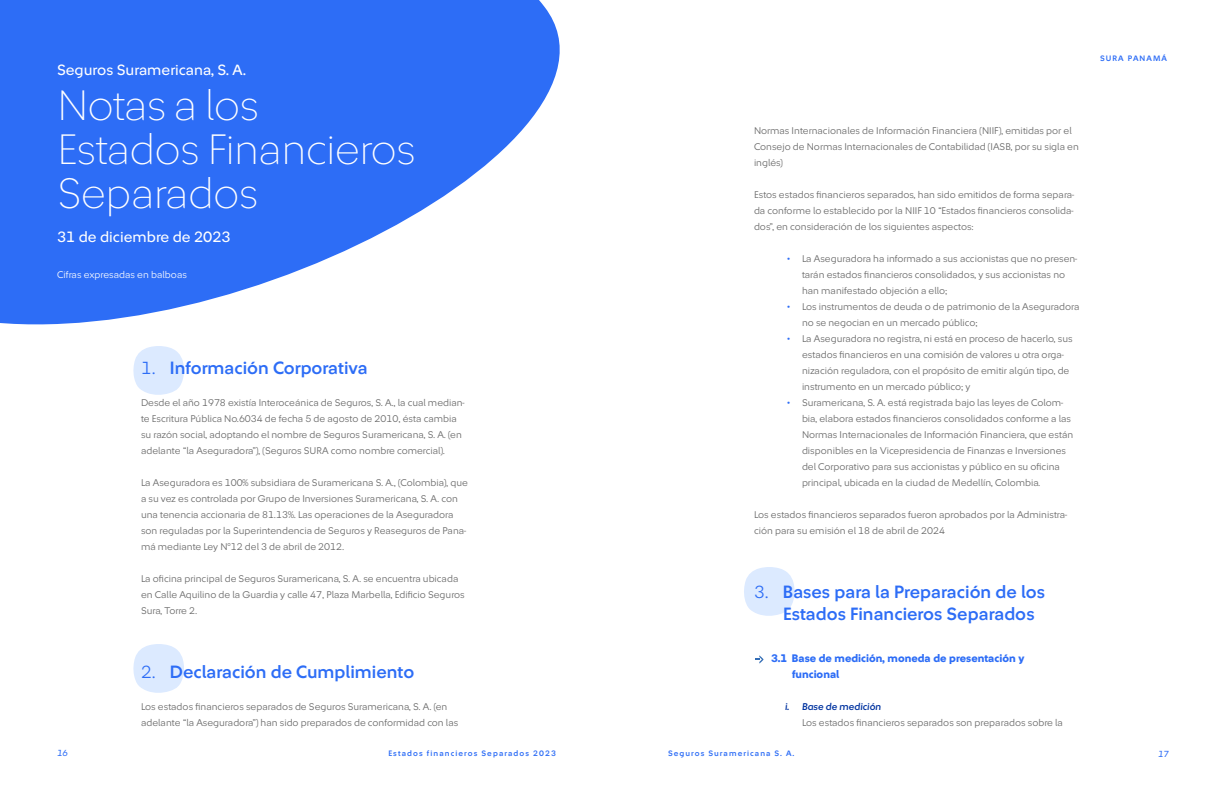
<style>
.page{position:relative;width:1224px;height:792px;background:#fff}
.page>*{position:absolute;margin:0;border:0;box-sizing:border-box;transform-origin:0 0}
.t1{font:100 44px/44.2px "Sura Sans";letter-spacing:-.02em;color:#fff}
.tit{font:600 18px/21.6px "Sura Sans";color:#2d6df6}
.t2{font:15.2px "Sura Sans";color:#fff}
.SUB_2{font:800 11px/16px "Sura Sans";color:#2d6df6}
.TXT{font:300 10px/16px "Sura Sans";color:#666}
.bullet{font:300 10px/16px "Sura Sans";color:#666}
.txt_i__ii{font:300 10px "Sura Sans";color:#666}
.TXT-2{font:300 10px "Sura Sans";color:#fff}
.i__ii{font:italic 600 10px "Sura Sans";color:#0033a0}
.t3{font:italic 9px "Sura Sans";color:#2d6df6}
.t4{font:600 8px "Sura Sans";letter-spacing:.135em;color:#2d6df6}
.t5{font:300 8px "Sura Sans";letter-spacing:-.005em;color:#fff}
.s1{font-weight:300}
.s2{font-size:11px;color:#2d6df6}
</style>
<div class="page">
<svg style="left:133px;top:644px;width:51px;height:49px"></svg>
<svg style="left:744px;top:567px;width:51px;height:49px"></svg>
<svg style="left:0;top:0;width:560px;height:395px;fill:#2d6df6"></svg>
<svg style="left:755px;top:655px;width:9px;height:8px"></svg>
<p class="t5" style="left:56px;top:63px;width:91px">31 de diciembre de 2023</p>
<p class="t2" style="left:57px;top:63px;width:191px">Seguros Suramericana, S. A.</p>
<p class="t1" style="left:57px;top:84px;width:361px">Notas a los<br>Estados Financieros<br>Separados</p>
<p class="t2" style="left:57px;top:230px;width:175px">31 de diciembre de 2023</p>
<p class="TXT-2" style="left:57px;top:270px;width:131px">Cifras expresadas en balboas</p>
<p class="tit" style="left:141px;top:358px;width:228px"><span class="s1">1.</span> Información Corporativa</p>
<p class="TXT" style="left:141px;top:395px;width:325px">Desde el año 1978 existía Interoceánica de Seguros, S. A., la cual median&shy;te Escritura Pública No.6034 de fecha 5 de agosto de 2010, ésta cambia su razón social, adoptando el nombre de Seguros Suramericana, S. A. (en adelante “la Aseguradora”), (Seguros SURA como nombre comercial).</p>
<p class="TXT" style="left:141px;top:475px;width:328px">La Aseguradora es 100% subsidiara de Suramericana S. A., (Colombia), que a su vez es controlada por Grupo de Inversiones Suramericana, S. A. con una tenencia accionaria de 81.13%. Las operaciones de la Aseguradora son reguladas por la Superintendencia de Seguros y Reaseguros de Pana&shy;má mediante Ley N°12 del 3 de abril de 2012.</p>
<p class="TXT" style="left:141px;top:571px;width:325px">La oficina principal de Seguros Suramericana, S. A. se encuentra ubicada en Calle Aquilino de la Guardia y calle 47, Plaza Marbella, Edificio Seguros<br>Sura, Torre 2.</p>
<p class="tit" style="left:141px;top:662px;width:275px"><span class="s1">2.</span> Declaración de Cumplimiento</p>
<p class="TXT" style="left:141px;top:699px;width:319px">Los estados financieros separados de Seguros Suramericana, S. A. (en adelante “la Aseguradora”) han sido preparados de conformidad con las</p>
<p class="t4" style="left:1100px;top:55px;width:68px">SURA PANAMÁ</p>
<p class="TXT" style="left:754px;top:123px;width:326px">Normas Internacionales de Información Financiera (NIIF), emitidas por el<br>Consejo de Normas Internacionales de Contabilidad (IASB, por su sigla en inglés)</p>
<p class="TXT" style="left:754px;top:187px;width:322px;text-align:justify">Estos estados financieros separados, han sido emitidos de forma separa&shy;da conforme lo establecido por la NIIF 10 “Estados financieros consolida&shy;dos”, en consideración de los siguientes aspectos:</p>
<p class="bullet" style="left:802px;top:251px;width:277px;text-indent:-15px"><span class="s2">•</span> La Aseguradora ha informado a sus accionistas que no presen&shy;tarán estados financieros consolidados, y sus accionistas no han manifestado objeción a ello;</p>
<p class="bullet" style="left:802px;top:299px;width:279px;text-indent:-15px"><span class="s2">•</span> Los instrumentos de deuda o de patrimonio de la Aseguradora no se negocian en un mercado público;</p>
<p class="bullet" style="left:802px;top:331px;width:272px;text-indent:-15px"><span class="s2">•</span> La Aseguradora no registra, ni está en proceso de hacerlo, sus estados financieros en una comisión de valores u otra orga&shy;nización reguladora, con el propósito de emitir algún tipo, de instrumento en un mercado público; y</p>
<p class="bullet" style="left:802px;top:395px;width:273px;text-indent:-15px"><span class="s2">•</span> Suramericana, S. A. está registrada bajo las leyes de Colom&shy;bia, elabora estados financieros consolidados conforme a las Normas Internacionales de Información Financiera, que están disponibles en la Vicepresidencia de Finanzas e Inversiones del Corporativo para sus accionistas y público en su oficina principal, ubicada en la ciudad de Medellín, Colombia.</p>
<p class="TXT" style="left:754px;top:507px;width:315px">Los estados financieros separados fueron aprobados por la Administra&shy;ción para su emisión el 18 de abril de 2024</p>
<p class="tit" style="left:783px;top:582px;width:264px;text-indent:-29px"><span class="s1">3.</span> Bases para la Preparación de los<br>Estados Financieros Separados</p>
<p class="SUB_2" style="left:792px;top:650px;width:234px;text-indent:-21px">3.1 Base de medición, moneda de presentación y funcional</p>
<p class="i__ii" style="left:785px;top:702px;width:98px">i. Base de medición</p>
<p class="txt_i__ii" style="left:802px;top:718px;width:263px">Los estados financieros separados son preparados sobre la</p>
<p class="t3" style="left:57px;top:749px;width:12px">16</p>
<p class="t4" style="left:388px;top:750px;width:169px">Estados financieros Separados 2023</p>
<p class="t4" style="left:668px;top:750px;width:128px">Seguros Suramericana S. A.</p>
<p class="t3" style="left:1158px;top:750px;width:12px">17</p>
</div>
